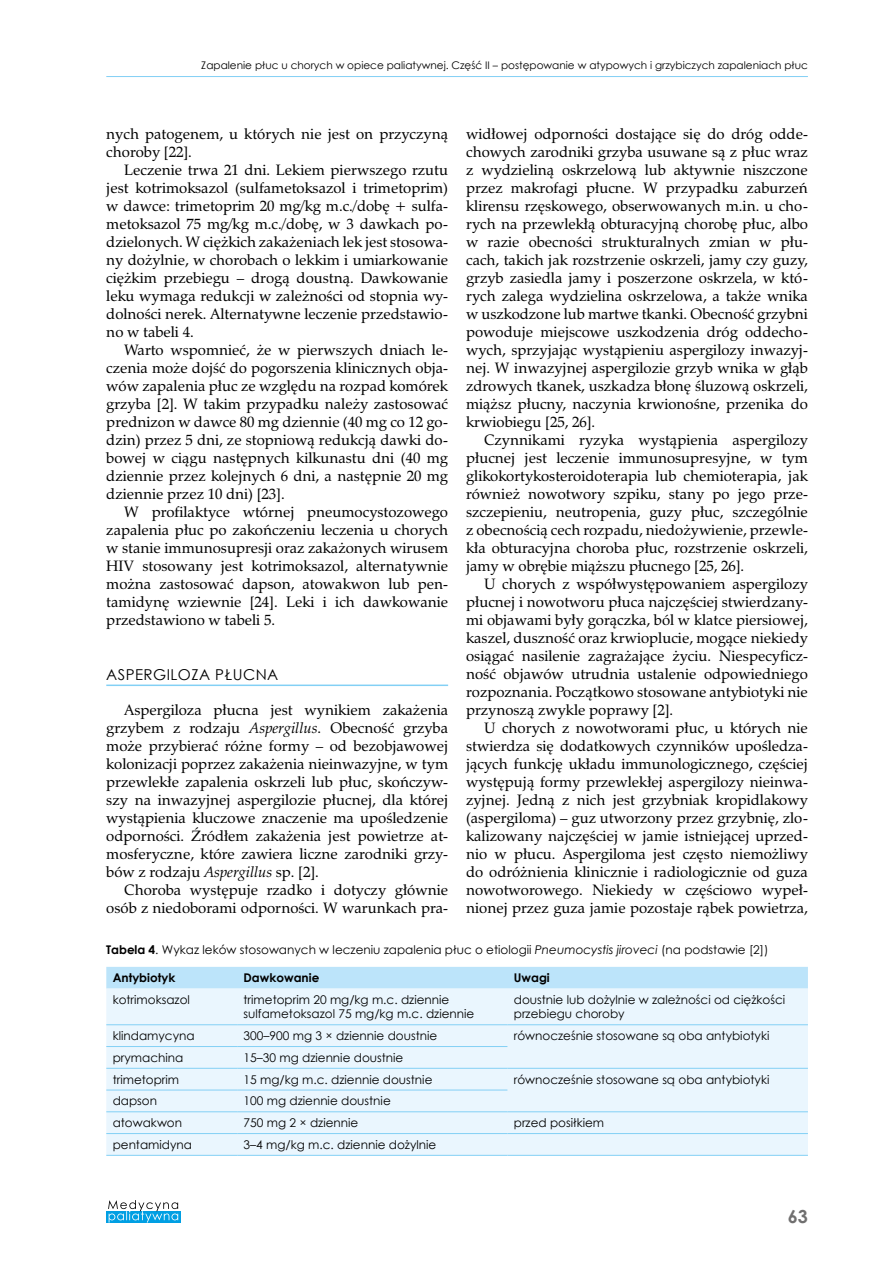
<style>
.page{position:relative;width:893px;height:1263px;background:#fff}
.page>*{position:absolute;margin:0;border:0;box-sizing:border-box;transform-origin:0 0}
.t1{font:700 18px "Century Gothic";color:#706f6f}
.t2{font:15px/18px "Zapf Calligr PL";color:#000;text-align:justify}
.t3{font:15px "Century Gothic";letter-spacing:.03em;color:#000}
.t4{font:12px/14.4px "Century Gothic";color:#000}
.t5{font:700 12px "Century Gothic";color:#000}
.t6{font:10.5px "Century Gothic";color:#000}
.s1{font-weight:700}
.s2{font-style:italic}
</style>
<div class="page">
<hr style="left:106px;top:76px;width:702px;height:1px;background:#83d0f5">
<svg style="left:106px;top:1211px;width:75px;height:11px"></svg>
<svg style="left:108px;top:1200px;width:70px;height:22px"></svg>
<hr style="left:106px;top:684px;width:342px;height:2px;background:#83d0f5">
<div style="left:106px;top:967px;width:702px;height:21px;background:#bce4fa"></div>
<div style="left:106px;top:988px;width:702px;height:167px;background:#eaf6fe"></div>
<hr style="left:106px;top:1024px;width:131px;height:1px;background:#83d0f5">
<hr style="left:237px;top:1024px;width:270px;height:1px;background:#83d0f5">
<hr style="left:106px;top:1046px;width:131px;height:1px;background:#83d0f5">
<hr style="left:237px;top:1046px;width:270px;height:1px;background:#83d0f5">
<hr style="left:106px;top:1068px;width:131px;height:1px;background:#83d0f5">
<hr style="left:237px;top:1068px;width:270px;height:1px;background:#83d0f5">
<hr style="left:106px;top:1090px;width:131px;height:1px;background:#83d0f5">
<hr style="left:237px;top:1090px;width:270px;height:1px;background:#83d0f5">
<hr style="left:106px;top:1111px;width:131px;height:1px;background:#83d0f5">
<hr style="left:237px;top:1111px;width:270px;height:1px;background:#83d0f5">
<hr style="left:106px;top:1133px;width:131px;height:1px;background:#83d0f5">
<hr style="left:237px;top:1133px;width:270px;height:1px;background:#83d0f5">
<hr style="left:507px;top:1133px;width:301px;height:1px;background:#83d0f5">
<hr style="left:106px;top:1155px;width:131px;height:1px;background:#83d0f5">
<hr style="left:237px;top:1155px;width:270px;height:1px;background:#83d0f5">
<hr style="left:507px;top:1155px;width:301px;height:1px;background:#83d0f5">
<hr style="left:507px;top:1024px;width:301px;height:1px;background:#83d0f5">
<hr style="left:507px;top:1068px;width:301px;height:1px;background:#83d0f5">
<hr style="left:507px;top:1111px;width:301px;height:1px;background:#83d0f5">
<p class="t6" style="left:201px;top:58px;width:608px">Zapalenie płuc u chorych w opiece paliatywnej. Część II – postępowanie w atypowych i grzybiczych zapaleniach płuc</p>
<p class="t2" style="left:466px;top:125px;width:343px">widłowej odporności dostające się do dróg odde&shy;chowych zarodniki grzyba usuwane są z płuc wraz z wydzieliną oskrzelową lub aktywnie niszczone przez makrofagi płucne. W przypadku zaburzeń klirensu rzęskowego, obserwowanych m.in. u cho&shy;rych na przewlekłą obturacyjną chorobę płuc, albo w razie obecności strukturalnych zmian w płu&shy;cach, takich jak rozstrzenie oskrzeli, jamy czy guzy, grzyb zasiedla jamy i poszerzone oskrzela, w któ&shy;rych zalega wydzielina oskrzelowa, a także wnika w uszkodzone lub martwe tkanki. Obecność grzybni powoduje miejscowe uszkodzenia dróg oddecho&shy;wych, sprzyjając wystąpieniu aspergilozy inwazyj&shy;nej. W inwazyjnej aspergilozie grzyb wnika w głąb zdrowych tkanek, uszkadza błonę śluzową oskrzeli, miąższ płucny, naczynia krwionośne, przenika do krwiobiegu [25, 26].</p>
<p class="t2" style="left:466px;top:431px;width:343px;text-indent:18px">Czynnikami ryzyka wystąpienia aspergilozy płucnej jest leczenie immunosupresyjne, w tym glikokortykosteroidoterapia lub chemioterapia, jak również nowotwory szpiku, stany po jego prze&shy;szczepieniu, neutropenia, guzy płuc, szczególnie z obecnością cech rozpadu, niedożywienie, przewle&shy;kła obturacyjna choroba płuc, rozstrzenie oskrzeli, jamy w obrębie miąższu płucnego [25, 26].</p>
<p class="t2" style="left:466px;top:575px;width:343px;text-indent:18px">U chorych z współwystępowaniem aspergilozy płucnej i nowotworu płuca najczęściej stwierdzany&shy;mi objawami były gorączka, ból w klatce piersiowej, kaszel, duszność oraz krwioplucie, mogące niekiedy osiągać nasilenie zagrażające życiu. Niespecyficz&shy;ność objawów utrudnia ustalenie odpowiedniego rozpoznania. Początkowo stosowane antybiotyki nie przynoszą zwykle poprawy [2].</p>
<p class="t2" style="left:466px;top:719px;width:343px;text-indent:18px">U chorych z nowotworami płuc, u których nie stwierdza się dodatkowych czynników upośledza&shy;jących funkcję układu immunologicznego, częściej występują formy przewlekłej aspergilozy nieinwa&shy;zyjnej. Jedną z nich jest grzybniak kropidlakowy (aspergiloma) – guz utworzony przez grzybnię, zlo&shy;kalizowany najczęściej w jamie istniejącej uprzed&shy;nio w płucu. Aspergiloma jest często niemożliwy do odróżnienia klinicznie i radiologicznie od guza nowotworowego. Niekiedy w częściowo wypeł&shy;nionej przez guza jamie pozostaje rąbek powietrza,</p>
<p class="t4" style="left:106px;top:943px;width:664px"><span class="s1">Tabela 4</span>. Wykaz leków stosowanych w leczeniu zapalenia płuc o etiologii <span class="s2">Pneumocystis jiroveci</span> (na podstawie [2])</p>
<p class="t5" style="left:113px;top:969px;width:64px">Antybiotyk</p>
<p class="t5" style="left:244px;top:969px;width:77px">Dawkowanie</p>
<p class="t5" style="left:514px;top:969px;width:37px">Uwagi</p>
<p class="t4" style="left:113px;top:992px;width:79px">kotrimoksazol</p>
<p class="t4" style="left:244px;top:992px;width:232px">trimetoprim 20 mg/kg m.c. dziennie sulfametoksazol 75 mg/kg m.c. dziennie</p>
<p class="t4" style="left:514px;top:992px;width:273px">doustnie lub dożylnie w zależności od ciężkości przebiegu choroby</p>
<p class="t4" style="left:113px;top:1028px;width:83px">klindamycyna</p>
<p class="t4" style="left:244px;top:1028px;width:195px">300–900 mg 3 × dziennie doustnie</p>
<p class="t4" style="left:514px;top:1028px;width:257px">równocześnie stosowane są oba antybiotyki</p>
<p class="t4" style="left:113px;top:1050px;width:72px">prymachina</p>
<p class="t4" style="left:244px;top:1050px;width:161px">15–30 mg dziennie doustnie</p>
<p class="t4" style="left:113px;top:1072px;width:68px">trimetoprim</p>
<p class="t4" style="left:244px;top:1072px;width:190px">15 mg/kg m.c. dziennie doustnie</p>
<p class="t4" style="left:514px;top:1072px;width:257px">równocześnie stosowane są oba antybiotyki</p>
<p class="t4" style="left:113px;top:1094px;width:46px">dapson</p>
<p class="t4" style="left:244px;top:1094px;width:149px">100 mg dziennie doustnie</p>
<p class="t4" style="left:113px;top:1115px;width:71px">atowakwon</p>
<p class="t4" style="left:244px;top:1115px;width:116px">750 mg 2 × dziennie</p>
<p class="t4" style="left:514px;top:1115px;width:92px">przed posiłkiem</p>
<p class="t4" style="left:113px;top:1137px;width:81px">pentamidyna</p>
<p class="t4" style="left:244px;top:1137px;width:194px">3–4 mg/kg m.c. dziennie dożylnie</p>
<p class="t2" style="left:106px;top:125px;width:343px">nych patogenem, u których nie jest on przyczyną choroby [22].</p>
<p class="t2" style="left:106px;top:161px;width:343px;text-indent:18px">Leczenie trwa 21 dni. Lekiem pierwszego rzutu jest kotrimoksazol (sulfametoksazol i trimetoprim) w dawce: trimetoprim 20 mg/kg m.c./dobę + sulfa&shy;metoksazol 75 mg/kg m.c./dobę, w 3 dawkach po&shy;dzielonych. W ciężkich zakażeniach lek jest stosowa&shy;ny dożylnie, w chorobach o lekkim i umiarkowanie ciężkim przebiegu – drogą doustną. Dawkowanie leku wymaga redukcji w zależności od stopnia wy&shy;dolności nerek. Alternatywne leczenie przedstawio&shy;no w tabeli 4.</p>
<p class="t2" style="left:106px;top:341px;width:343px;text-indent:18px">Warto wspomnieć, że w pierwszych dniach le&shy;czenia może dojść do pogorszenia klinicznych obja&shy;wów zapalenia płuc ze względu na rozpad komórek grzyba [2]. W takim przypadku należy zastosować prednizon w dawce 80 mg dziennie (40 mg co 12 go&shy;dzin) przez 5 dni, ze stopniową redukcją dawki do&shy;bowej w ciągu następnych kilkunastu dni (40 mg dziennie przez kolejnych 6 dni, a następnie 20 mg dziennie przez 10 dni) [23].</p>
<p class="t2" style="left:106px;top:503px;width:343px;text-indent:18px">W profilaktyce wtórnej pneumocystozowego zapalenia płuc po zakończeniu leczenia u chorych w stanie immunosupresji oraz zakażonych wirusem HIV stosowany jest kotrimoksazol, alternatywnie można zastosować dapson, atowakwon lub pen&shy;tamidynę wziewnie [24]. Leki i ich dawkowanie przedstawiono w tabeli 5.</p>
<p class="t3" style="left:106px;top:664px;width:83px">Aspergiloza</p>
<p class="t3" style="left:215px;top:664px;width:12px">płucna</p>
<p class="t2" style="left:106px;top:701px;width:343px;text-indent:18px">Aspergiloza płucna jest wynikiem zakażenia grzybem z rodzaju <span class="s2">Aspergillus</span>. Obecność grzyba może przybierać różne formy – od bezobjawowej kolonizacji poprzez zakażenia nieinwazyjne, w tym przewlekłe zapalenia oskrzeli lub płuc, skończyw&shy;szy na inwazyjnej aspergilozie płucnej, dla której wystąpienia kluczowe znaczenie ma upośledzenie odporności. Źródłem zakażenia jest powietrze at&shy;mosferyczne, które zawiera liczne zarodniki grzy&shy;bów z rodzaju <span class="s2">Aspergillus</span> sp. [2].</p>
<p class="t2" style="left:106px;top:881px;width:343px;text-align:right">Choroba występuje rzadko i dotyczy głównie osób z niedoborami odporności. W warunkach pra-</p>
<p class="t1" style="left:788px;top:1202px;width:22px">63</p>
</div>
